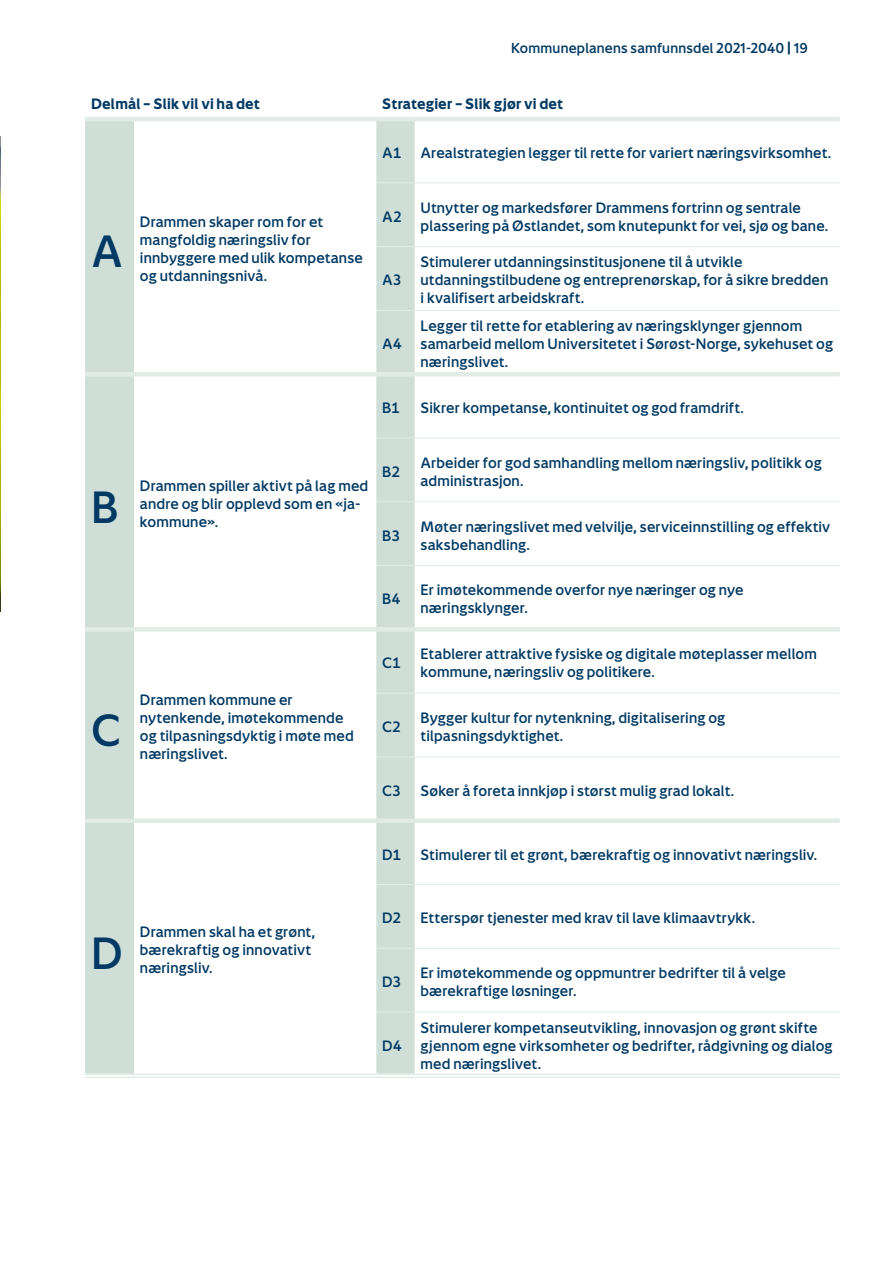
<style>
.page{position:relative;width:893px;height:1263px;background:#fff}
.page>*{position:absolute;margin:0;border:0;box-sizing:border-box;transform-origin:0 0}
.t1{font:500 45px "Drammen";color:#003963}
.t2{font:500 15px/18px "Drammen";letter-spacing:.005em;color:#003963}
.t3{font:700 15px "Drammen";letter-spacing:.01em;color:#003963}
.t4{font:500 14.25px "Drammen";letter-spacing:.01em;color:#003963}
.s1{font-weight:700}
</style>
<div class="page">
<img style="left:0;top:136px;width:1px;height:475px">
<svg style="left:85px;top:121px;width:330px;height:952px"></svg>
<hr style="left:85px;top:117px;width:49px;height:4px;background:#e2ece7">
<hr style="left:134px;top:117px;width:242px;height:4px;background:#e2ece7">
<hr style="left:376px;top:117px;width:39px;height:4px;background:#e2ece7">
<hr style="left:415px;top:117px;width:425px;height:4px;background:#e2ece7">
<hr style="left:376px;top:182px;width:39px;height:1px;background:#e2ece7">
<hr style="left:415px;top:182px;width:425px;height:1px;background:#e2ece7">
<hr style="left:376px;top:246px;width:39px;height:1px;background:#e2ece7">
<hr style="left:415px;top:246px;width:425px;height:1px;background:#e2ece7">
<hr style="left:376px;top:310px;width:39px;height:1px;background:#e2ece7">
<hr style="left:415px;top:310px;width:425px;height:1px;background:#e2ece7">
<hr style="left:85px;top:372px;width:49px;height:4px;background:#e2ece7">
<hr style="left:134px;top:372px;width:242px;height:4px;background:#e2ece7">
<hr style="left:376px;top:372px;width:39px;height:4px;background:#e2ece7">
<hr style="left:415px;top:372px;width:425px;height:4px;background:#e2ece7">
<hr style="left:376px;top:438px;width:39px;height:1px;background:#e2ece7">
<hr style="left:415px;top:438px;width:425px;height:1px;background:#e2ece7">
<hr style="left:376px;top:501px;width:39px;height:1px;background:#e2ece7">
<hr style="left:415px;top:501px;width:425px;height:1px;background:#e2ece7">
<hr style="left:376px;top:565px;width:39px;height:1px;background:#e2ece7">
<hr style="left:415px;top:565px;width:425px;height:1px;background:#e2ece7">
<div style="left:85px;top:627px;width:49px;height:5px;background:#e2ece7"></div>
<div style="left:134px;top:627px;width:242px;height:5px;background:#e2ece7"></div>
<div style="left:376px;top:627px;width:39px;height:5px;background:#e2ece7"></div>
<div style="left:415px;top:627px;width:425px;height:5px;background:#e2ece7"></div>
<hr style="left:376px;top:693px;width:39px;height:1px;background:#e2ece7">
<hr style="left:415px;top:693px;width:425px;height:1px;background:#e2ece7">
<hr style="left:376px;top:756px;width:39px;height:1px;background:#e2ece7">
<hr style="left:415px;top:756px;width:425px;height:1px;background:#e2ece7">
<div style="left:85px;top:818px;width:49px;height:5px;background:#e2ece7"></div>
<div style="left:134px;top:818px;width:242px;height:5px;background:#e2ece7"></div>
<hr style="left:85px;top:1073px;width:49px;height:2px;background:#e2ece7">
<hr style="left:85px;top:1076px;width:49px;height:2px;background:#e2ece7">
<hr style="left:134px;top:1073px;width:242px;height:2px;background:#e2ece7">
<hr style="left:134px;top:1076px;width:242px;height:2px;background:#e2ece7">
<div style="left:376px;top:818px;width:39px;height:5px;background:#e2ece7"></div>
<div style="left:415px;top:818px;width:425px;height:5px;background:#e2ece7"></div>
<hr style="left:376px;top:884px;width:39px;height:1px;background:#e2ece7">
<hr style="left:415px;top:884px;width:425px;height:1px;background:#e2ece7">
<hr style="left:376px;top:948px;width:39px;height:1px;background:#e2ece7">
<hr style="left:415px;top:948px;width:425px;height:1px;background:#e2ece7">
<hr style="left:376px;top:1012px;width:39px;height:1px;background:#e2ece7">
<hr style="left:415px;top:1012px;width:425px;height:1px;background:#e2ece7">
<hr style="left:376px;top:1073px;width:39px;height:2px;background:#e2ece7">
<hr style="left:376px;top:1076px;width:39px;height:2px;background:#e2ece7">
<hr style="left:415px;top:1073px;width:425px;height:2px;background:#e2ece7">
<hr style="left:415px;top:1076px;width:425px;height:2px;background:#e2ece7">
<p class="t4" style="left:511px;top:40px;width:298px">Kommuneplanens samfunnsdel 2021-2040 <span class="s1">|</span> 19</p>
<p class="t3" style="left:91px;top:95px;width:170px">Delmål – Slik vil vi ha det</p>
<p class="t3" style="left:382px;top:95px;width:182px">Strategier – Slik gjør vi det</p>
<h1 class="t1" style="left:91px;top:225px;width:34px">A</h1>
<p class="t2" style="left:140px;top:212px;width:224px">Drammen skaper rom for et mangfoldig næringsliv for innbyggere med ulik kompetanse og utdanningsnivå.</p>
<p class="t2" style="left:382px;top:143px;width:21px">A1</p>
<p class="t2" style="left:421px;top:143px;width:412px">Arealstrategien legger til rette for variert næringsvirksomhet.</p>
<p class="t2" style="left:382px;top:207px;width:21px">A2</p>
<p class="t2" style="left:421px;top:198px;width:409px">Utnytter og markedsfører Drammens fortrinn og sentrale plassering på Østlandet, som knutepunkt for vei, sjø og bane.</p>
<p class="t2" style="left:382px;top:271px;width:21px">A3</p>
<p class="t2" style="left:382px;top:335px;width:21px">A4</p>
<p class="t2" style="left:421px;top:253px;width:409px">Stimulerer utdanningsinstitusjonene til å utvikle utdanningstilbudene og entreprenørskap, for å sikre bredden i kvalifisert arbeidskraft.</p>
<p class="t2" style="left:421px;top:317px;width:414px">Legger til rette for etablering av næringsklynger gjennom samarbeid mellom Universitetet i Sørøst-Norge, sykehuset og næringslivet.</p>
<p class="t2" style="left:382px;top:398px;width:19px">B1</p>
<p class="t2" style="left:421px;top:398px;width:325px">Sikrer kompetanse, kontinuitet og god framdrift.</p>
<h1 class="t1" style="left:91px;top:480px;width:29px">B</h1>
<p class="t2" style="left:140px;top:476px;width:230px">Drammen spiller aktivt på lag med andre og blir opplevd som en «ja&shy;kommune».</p>
<h1 class="t1" style="left:91px;top:703px;width:31px">C</h1>
<p class="t2" style="left:140px;top:690px;width:215px">Drammen kommune er nytenkende, imøtekommende og tilpasningsdyktig i møte med næringslivet.</p>
<p class="t2" style="left:382px;top:462px;width:19px">B2</p>
<p class="t2" style="left:421px;top:453px;width:403px">Arbeider for god samhandling mellom næringsliv, politikk og administrasjon.</p>
<p class="t2" style="left:382px;top:526px;width:19px">B3</p>
<p class="t2" style="left:421px;top:517px;width:411px">Møter næringslivet med velvilje, serviceinnstilling og effektiv saksbehandling.</p>
<p class="t2" style="left:382px;top:590px;width:20px">B4</p>
<p class="t2" style="left:421px;top:581px;width:324px">Er imøtekommende overfor nye næringer og nye næringsklynger.</p>
<p class="t2" style="left:382px;top:653px;width:20px">C1</p>
<p class="t2" style="left:421px;top:644px;width:398px">Etablerer attraktive fysiske og digitale møteplasser mellom kommune, næringsliv og politikere.</p>
<p class="t2" style="left:382px;top:717px;width:20px">C2</p>
<p class="t2" style="left:421px;top:708px;width:306px">Bygger kultur for nytenkning, digitalisering og tilpasningsdyktighet.</p>
<p class="t2" style="left:382px;top:781px;width:20px">C3</p>
<p class="t2" style="left:421px;top:781px;width:315px">Søker å foreta innkjøp i størst mulig grad lokalt.</p>
<p class="t2" style="left:382px;top:845px;width:20px">D1</p>
<p class="t2" style="left:421px;top:845px;width:398px">Stimulerer til et grønt, bærekraftig og innovativt næringsliv.</p>
<h1 class="t1" style="left:91px;top:926px;width:33px">D</h1>
<p class="t2" style="left:140px;top:922px;width:177px">Drammen skal ha et grønt, bærekraftig og innovativt næringsliv.</p>
<p class="t2" style="left:382px;top:909px;width:20px">D2</p>
<p class="t2" style="left:421px;top:909px;width:336px">Etterspør tjenester med krav til lave klimaavtrykk.</p>
<p class="t2" style="left:382px;top:972px;width:20px">D3</p>
<p class="t2" style="left:421px;top:963px;width:367px">Er imøtekommende og oppmuntrer bedrifter til å velge bærekraftige løsninger.</p>
<p class="t2" style="left:382px;top:1036px;width:21px">D4</p>
<p class="t2" style="left:421px;top:1018px;width:413px">Stimulerer kompetanseutvikling, innovasjon og grønt skifte gjennom egne virksomheter og bedrifter, rådgivning og dialog med næringslivet.</p>
</div>
